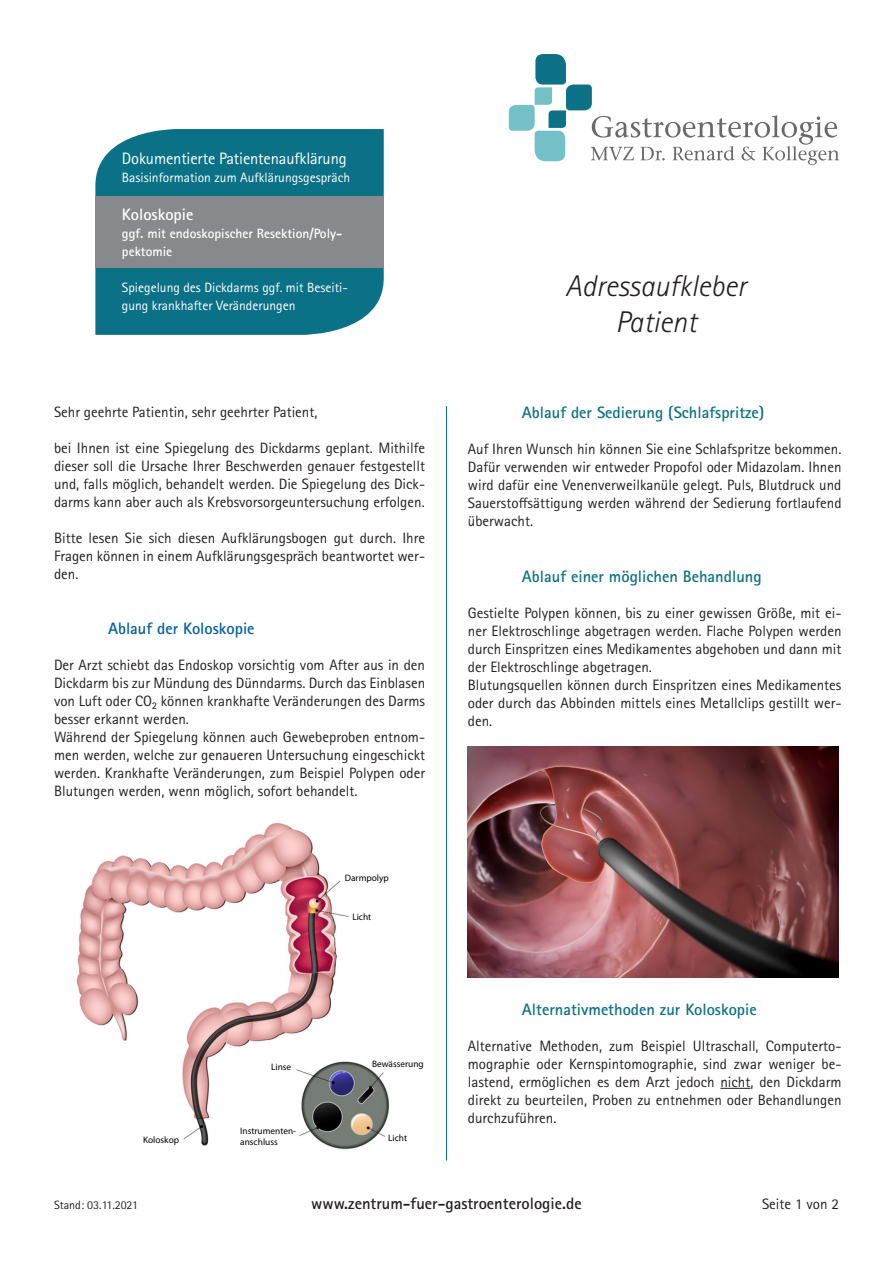
<style>
.page{position:relative;width:893px;height:1263px;background:#fff}
.page>*{position:absolute;margin:0;border:0;box-sizing:border-box;transform-origin:0 0}
.t1{font:italic 300 30px "Rotis Sans Serif Std";color:#231f20}
.t2{font:700 16.5px "Rotis Sans Serif Pro";color:#0b7187}
.t3{font:700 16.5px "Rotis Sans Serif Pro";color:#231f20}
.t4{font:16.5px "Rotis Sans Serif Pro";letter-spacing:-.01em;color:#fff}
.t5{font:700 16.5px "Rotis Sans Serif Pro";color:#0160a1}
.t6{font:700 16.5px "Rotis Sans Serif Pro";color:#fff}
.t7{font:15px/18px "Rotis Sans Serif Pro";color:#231f20;text-align:justify}
.t8{font:13.5px/18px "Rotis Sans Serif Pro";color:#fff}
.t9{font:700 13.5px/18px "Rotis Sans Serif Pro";color:#fff}
.t10{font:12px "Rotis Sans Serif Pro";color:#231f20}
.t11{font:9.3px/11.2px "Myriad Pro";color:#000}
</style>
<div class="page">
<svg style="left:509px;top:54px;width:330px;height:111px"></svg>
<hr style="left:720px;top:1088px;width:30px;height:1px;background:#231f20">
<img style="left:468px;top:746px;width:371px;height:231px">
<img style="left:76px;top:822px;width:323px;height:328px">
<div style="left:341px;top:871px;width:50px;height:10px;background:#fff"></div>
<div style="left:350px;top:911px;width:25px;height:11px;background:#fff"></div>
<div style="left:130px;top:1133px;width:53px;height:16px;background:#fff"></div>
<div style="left:386px;top:1130px;width:26px;height:11px;background:#fff"></div>
<div style="left:301px;top:1039px;width:87px;height:17px;background:#fff"></div>
<div style="left:272px;top:1061px;width:23px;height:12px;background:#fff"></div>
<div style="left:231px;top:1128px;width:65px;height:16px;background:#fff"></div>
<div style="left:384px;top:1061px;width:37px;height:12px;background:#fff"></div>
<div style="left:95px;top:129px;width:289px;height:206px;background:#0b7187"></div>
<div style="left:95px;top:196px;width:289px;height:72px;background:#87898c"></div>
<hr style="left:446px;top:406px;width:1px;height:754px;background:#0b7187">
<p class="t4" style="left:122px;top:149px;width:226px">Dokumentierte Patientenaufklärung</p>
<p class="t8" style="left:122px;top:168px;width:230px">Basisinformation zum Aufklärungsgespräch</p>
<p class="t6" style="left:122px;top:204px;width:73px">Koloskopie</p>
<p class="t9" style="left:122px;top:224px;width:222px">ggf. mit endoskopischer Resektion/Poly&shy;pektomie</p>
<p class="t8" style="left:122px;top:278px;width:227px">Spiegelung des Dickdarms ggf. mit Beseiti&shy;gung krankhafter Veränderungen</p>
<p class="t1" style="left:566px;top:269px;width:183px">Adressaufkleber</p>
<p class="t1" style="left:616px;top:305px;width:83px">Patient</p>
<p class="t7" style="left:54px;top:403px;width:265px">Sehr geehrte Patientin, sehr geehrter Patient,</p>
<p class="t7" style="left:54px;top:439px;width:373px">bei Ihnen ist eine Spiegelung des Dickdarms geplant. Mithilfe dieser soll die Ursache Ihrer Beschwerden genauer festgestellt und, falls möglich, behandelt werden. Die Spiegelung des Dick&shy;darms kann aber auch als Krebsvorsorgeuntersuchung erfolgen.</p>
<p class="t7" style="left:54px;top:529px;width:373px">Bitte lesen Sie sich diesen Aufklärungsbogen gut durch. Ihre Fragen können in einem Aufklärungsgespräch beantwortet wer&shy;den.</p>
<p class="t5" style="left:108px;top:618px;width:148px">Ablauf der Koloskopie</p>
<p class="t7" style="left:54px;top:656px;width:373px">Der Arzt schiebt das Endoskop vorsichtig vom After aus in den Dickdarm bis zur Mündung des Dünndarms. Durch das Einblasen von Luft oder CO₂ können krankhafte Veränderungen des Darms besser erkannt werden.</p>
<p class="t7" style="left:54px;top:728px;width:373px">Während der Spiegelung können auch Gewebeproben entnom&shy;men werden, welche zur genaueren Untersuchung eingeschickt werden. Krankhafte Veränderungen, zum Beispiel Polypen oder Blutungen werden, wenn möglich, sofort behandelt.</p>
<p class="t11" style="left:345px;top:872px;width:45px">Darmpolyp</p>
<p class="t11" style="left:352px;top:911px;width:21px">Licht</p>
<p class="t11" style="left:271px;top:1061px;width:22px">Linse</p>
<p class="t11" style="left:372px;top:1058px;width:53px">Bewässerung</p>
<p class="t11" style="left:240px;top:1125px;width:57px">Instrumenten&shy;anschluss</p>
<p class="t11" style="left:143px;top:1134px;width:38px">Koloskop</p>
<p class="t11" style="left:388px;top:1132px;width:21px">Licht</p>
<p class="t2" style="left:522px;top:402px;width:244px">Ablauf der Sedierung (Schlafspritze)</p>
<p class="t7" style="left:468px;top:440px;width:375px">Auf Ihren Wunsch hin können Sie eine Schlafspritze bekommen.<br>Dafür verwenden wir entweder Propofol oder Midazolam. Ihnen wird dafür eine Venenverweilkanüle gelegt. Puls, Blutdruck und Sauerstoffsättigung werden während der Sedierung fortlaufend überwacht.</p>
<p class="t2" style="left:522px;top:565px;width:241px">Ablauf einer möglichen Behandlung</p>
<p class="t7" style="left:468px;top:603px;width:375px">Gestielte Polypen können, bis zu einer gewissen Größe, mit ei&shy;ner Elektroschlinge abgetragen werden. Flache Polypen werden durch Einspritzen eines Medikamentes abgehoben und dann mit der Elektroschlinge abgetragen.</p>
<p class="t7" style="left:468px;top:675px;width:375px">Blutungsquellen können durch Einspritzen eines Medikamentes oder durch das Abbinden mittels eines Metallclips gestillt wer&shy;den.</p>
<p class="t2" style="left:522px;top:999px;width:236px">Alternativmethoden zur Koloskopie</p>
<p class="t7" style="left:468px;top:1037px;width:375px">Alternative Methoden, zum Beispiel Ultraschall, Computerto&shy;mographie oder Kernspintomographie, sind zwar weniger be&shy;lastend, ermöglichen es dem Arzt jedoch nicht, den Dickdarm direkt zu beurteilen, Proben zu entnehmen oder Behandlungen durchzuführen.</p>
<p class="t10" style="left:54px;top:1198px;width:86px">Stand: 03.11.2021</p>
<p class="t3" style="left:311px;top:1193px;width:272px">www.zentrum-fuer-gastroenterologie.de</p>
<p class="t7" style="left:762px;top:1195px;width:78px">Seite 1 von 2</p>
</div>
